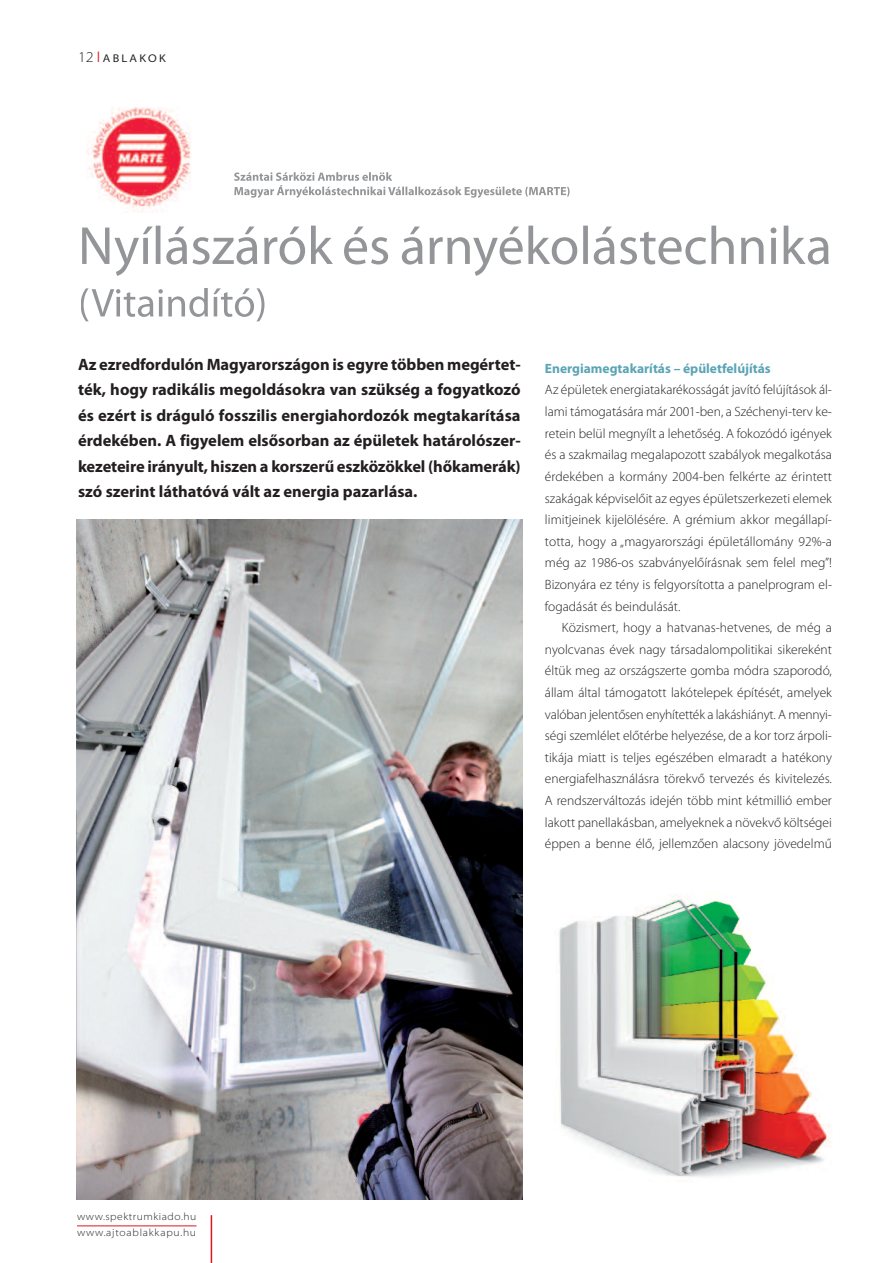
<style>
.page{position:relative;width:893px;height:1263px;background:#fff}
.page>*{position:absolute;margin:0;border:0;box-sizing:border-box;transform-origin:0 0}
.t1{font:700 16.5px/25.5px "Myriad Pro";color:#231f20;text-align:justify}
.t2{font:300 13.5px/21.6px "Myriad Pro";color:#231f20;text-align:justify}
.t3{font:700 13.5px "Myriad Pro";color:#5aa4b5}
.t4{font:semi-expanded 11.25px "Myriad Pro";letter-spacing:.2em;color:#231f20}
.t5{font:300 semi-expanded 10.5px/16.5px "Myriad Pro";letter-spacing:.065em;color:#231f20}
.s1{font-weight:300;font-size:15px}
</style>
<div class="page">
<svg style="left:82px;top:226px;width:340px;height:50px"></svg>
<svg style="left:81px;top:288px;width:183px;height:33px"></svg>
<svg style="left:234px;top:172px;width:81px;height:26px"></svg>
<hr style="left:211px;top:1215px;width:1px;height:48px;background:#d8171f">
<hr style="left:77px;top:1225px;width:119px;height:1px;background:#d8171f">
<img style="left:77px;top:520px;width:445px;height:679px">
<img style="left:559px;top:893px;width:272px;height:289px">
<img style="left:86px;top:107px;width:105px;height:106px">
<p class="t4" style="left:78px;top:54px;width:89px"><span class="s1">12</span> ABLAKOK</p>
<p class="t1" style="left:78px;top:352px;width:444px">az ezredfordulón magyarországon is egyre többen megértet&shy;ték, hogy radikális megoldásokra van szükség a fogyatkozó és ezért is dráguló fosszilis energiahordozók megtakarítása érdekében. a figyelem elsősorban az épületek határolószer&shy;kezeteire irányult, hiszen a korszerű eszközökkel (hőkamerák) szó szerint láthatóvá vált az energia pazarlása.</p>
<p class="t3" style="left:545px;top:363px;width:227px">energiamegtakarítás – épületfelújítás</p>
<p class="t2" style="left:545px;top:380px;width:289px">Az épületek energiatakarékosságát javító felújítások ál&shy;lami támogatására már 2001-ben, a Széchenyi-terv ke&shy;retein belül megnyílt a lehetőség. A fokozódó igények és a szakmailag megalapozott szabályok megalkotása érdekében a kormány 2004-ben felkérte az érintett szakágak képviselőit az egyes épületszerkezeti elemek limitjeinek kijelölésére. A grémium akkor megállapí&shy;totta, hogy a „magyarországi épületállomány 92%-a még az 1986-os szabványelőírásnak sem felel meg”!<br>Bizonyára ez tény is felgyorsította a panelprogram el&shy;fogadását és beindulását.</p>
<p class="t2" style="left:545px;top:618px;width:288px;text-indent:17px">Közismert, hogy a hatvanas-hetvenes, de még a nyolcvanas évek nagy társadalompolitikai sikereként éltük meg az országszerte gomba módra szaporodó, állam által támogatott lakótelepek építését, amelyek valóban jelentősen enyhítették a lakáshiányt. A mennyi&shy;ségi szemlélet előtérbe helyezése, de a kor torz árpoli&shy;tikája miatt is teljes egészében elmaradt a hatékony energiafelhasználásra törekvő tervezés és kivitelezés.<br>A rendszerváltozás idején több mint kétmillió ember lakott panellakásban, amelyeknek a növekvő költségei éppen a benne élő, jellemzően alacsony jövedelmű</p>
<p class="t5" style="left:77px;top:1209px;width:121px">www.spektrumkiado.hu www.ajtoablakkapu.hu</p>
</div>
